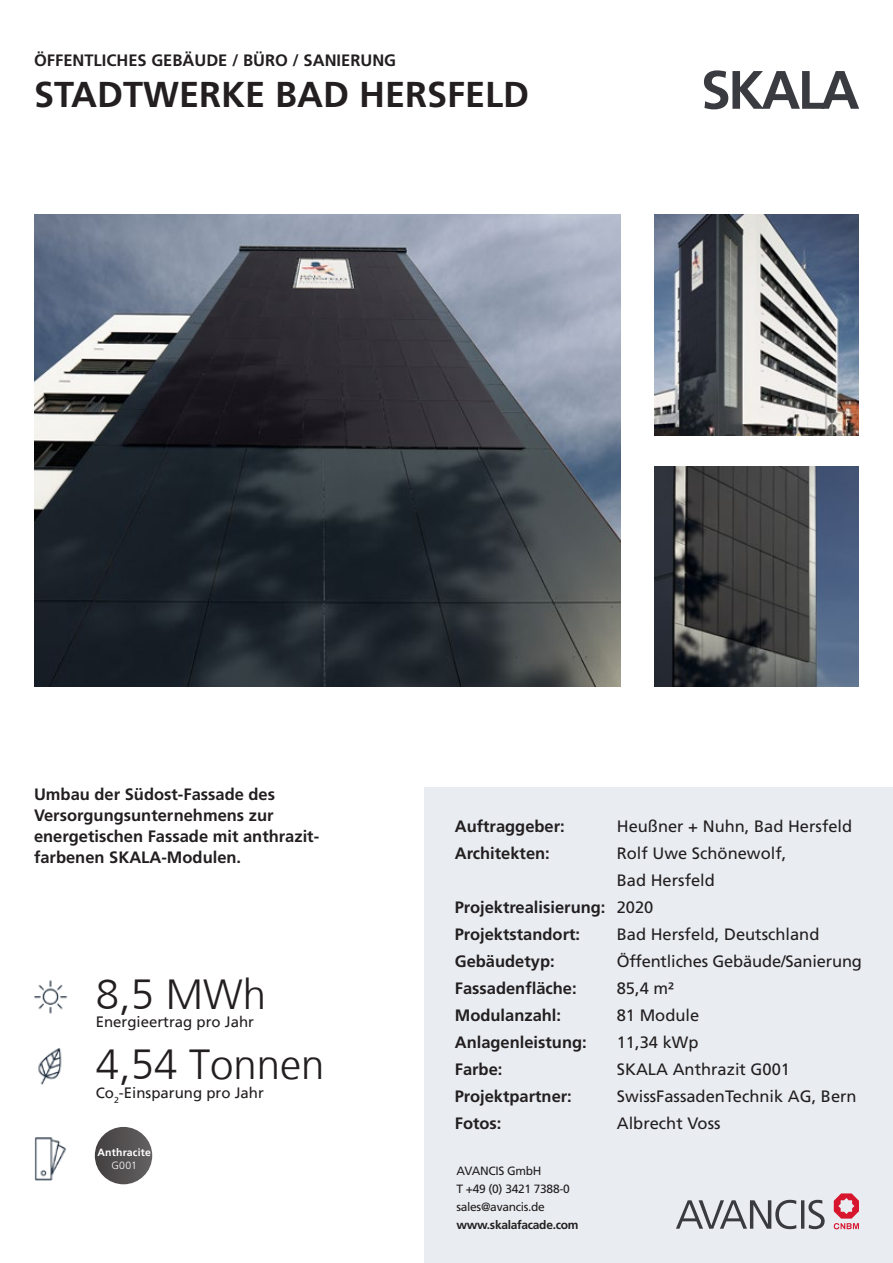
<style>
.page{position:relative;width:893px;height:1263px;background:#fff}
.page>*{position:absolute;margin:0;border:0;box-sizing:border-box;transform-origin:0 0}
.t1{font:700 54px "Frutiger LT Std";letter-spacing:-.05em;color:#3a3b40}
.t2{font:300 42px/70.2px "Frutiger LT";color:#231f20}
.t3{font:700 36px "Frutiger LT Std";color:#231f20}
.t4{font:700 16.5px/21px "Frutiger LT Std";color:#231f20}
.t5{font:16.5px "Frutiger LT Std";color:#231f20}
.t6{font:15px "Frutiger LT";color:#231f20}
.t7{font:12px/18px "Frutiger LT Std";letter-spacing:-.025em;color:#231f20}
.t8{font:700 12px "Frutiger LT Std";letter-spacing:-.025em;color:#231f20}
.t9{font:700 10.5px "Frutiger LT Std";letter-spacing:.015em;color:#fff}
.t10{font:300 10.5px "Frutiger LT Std";color:#fff}
.s1{font-weight:400}
</style>
<div class="page">
<div style="left:95px;top:1127px;width:57px;height:57px;background:linear-gradient(to right,#444142,#646162);border-radius:50%"></div>
<img style="left:34px;top:215px;width:587px;height:472px">
<img style="left:655px;top:215px;width:204px;height:220px">
<img style="left:655px;top:467px;width:204px;height:220px">
<div style="left:424px;top:787px;width:469px;height:476px;background:#e9edf2"></div>
<svg style="left:834px;top:1193px;width:25px;height:36px"></svg>
<svg style="left:676px;top:1200px;width:149px;height:29px"></svg>
<img style="left:34px;top:980px;width:34px;height:34px">
<img style="left:38px;top:1048px;width:24px;height:37px">
<img style="left:34px;top:1137px;width:32px;height:44px">
<p class="t4" style="left:34px;top:50px;width:364px">ÖFFENTLICHES GEBÄUDE / BÜRO / SANIERUNG</p>
<h3 class="t3" style="left:34px;top:74px;width:497px">STADTWERKE BAD HERSFELD</h3>
<h1 class="t1" style="left:701px;top:58px;width:160px">SKALA</h1>
<p class="t4" style="left:34px;top:784px;width:287px">Umbau der Südost-Fassade des<br>Versorgungsunternehmens zur energetischen Fassade mit anthrazit&shy;farbenen SKALA-Modulen.</p>
<h2 class="t2" style="left:96px;top:959px;width:230px">8,5 MWh<br>4,54 Tonnen</h2>
<p class="t6" style="left:96px;top:1012px;width:160px">Energieertrag pro Jahr</p>
<p class="t6" style="left:96px;top:1084px;width:170px">Co<sub>2</sub>-Einsparung pro Jahr</p>
<p class="t9" style="left:97px;top:1146px;width:55px">Anthracite</p>
<p class="t10" style="left:111px;top:1159px;width:27px">G001</p>
<p class="t4" style="left:455px;top:816px;width:112px">Auftraggeber:</p>
<p class="t5" style="left:617px;top:816px;width:237px">Heußner + Nuhn, Bad Hersfeld</p>
<p class="t4" style="left:455px;top:843px;width:97px">Architekten:</p>
<p class="t5" style="left:617px;top:843px;width:171px">Rolf Uwe Schönewolf,</p>
<p class="t5" style="left:617px;top:870px;width:100px">Bad Hersfeld</p>
<p class="t4" style="left:455px;top:897px;width:200px">Projektrealisierung: <span class="s1">2020</span></p>
<p class="t4" style="left:455px;top:924px;width:127px">Projektstandort:</p>
<p class="t5" style="left:617px;top:924px;width:204px">Bad Hersfeld, Deutschland</p>
<p class="t4" style="left:455px;top:951px;width:101px">Gebäudetyp:</p>
<p class="t5" style="left:617px;top:951px;width:247px">Öffentliches Gebäude/Sanierung</p>
<p class="t4" style="left:455px;top:978px;width:123px">Fassadenfläche:</p>
<p class="t5" style="left:617px;top:978px;width:59px">85,4 m²</p>
<p class="t4" style="left:455px;top:1005px;width:108px">Modulanzahl:</p>
<p class="t5" style="left:617px;top:1005px;width:84px">81 Module</p>
<p class="t4" style="left:455px;top:1032px;width:134px">Anlagenleistung:</p>
<p class="t5" style="left:617px;top:1032px;width:83px">11,34 kWp</p>
<p class="t4" style="left:455px;top:1059px;width:49px">Farbe:</p>
<p class="t5" style="left:617px;top:1059px;width:175px">SKALA Anthrazit G001</p>
<p class="t4" style="left:455px;top:1086px;width:119px">Projektpartner:</p>
<p class="t5" style="left:617px;top:1086px;width:241px">SwissFassadenTechnik AG, Bern</p>
<p class="t4" style="left:455px;top:1113px;width:48px">Fotos:</p>
<p class="t5" style="left:617px;top:1113px;width:105px">Albrecht Voss</p>
<p class="t7" style="left:456px;top:1162px;width:115px">AVANCIS GmbH<br>T +49 (0) 3421 7388-0 sales@avancis.de</p>
<p class="t8" style="left:456px;top:1218px;width:123px">www.skalafacade.com</p>
</div>
